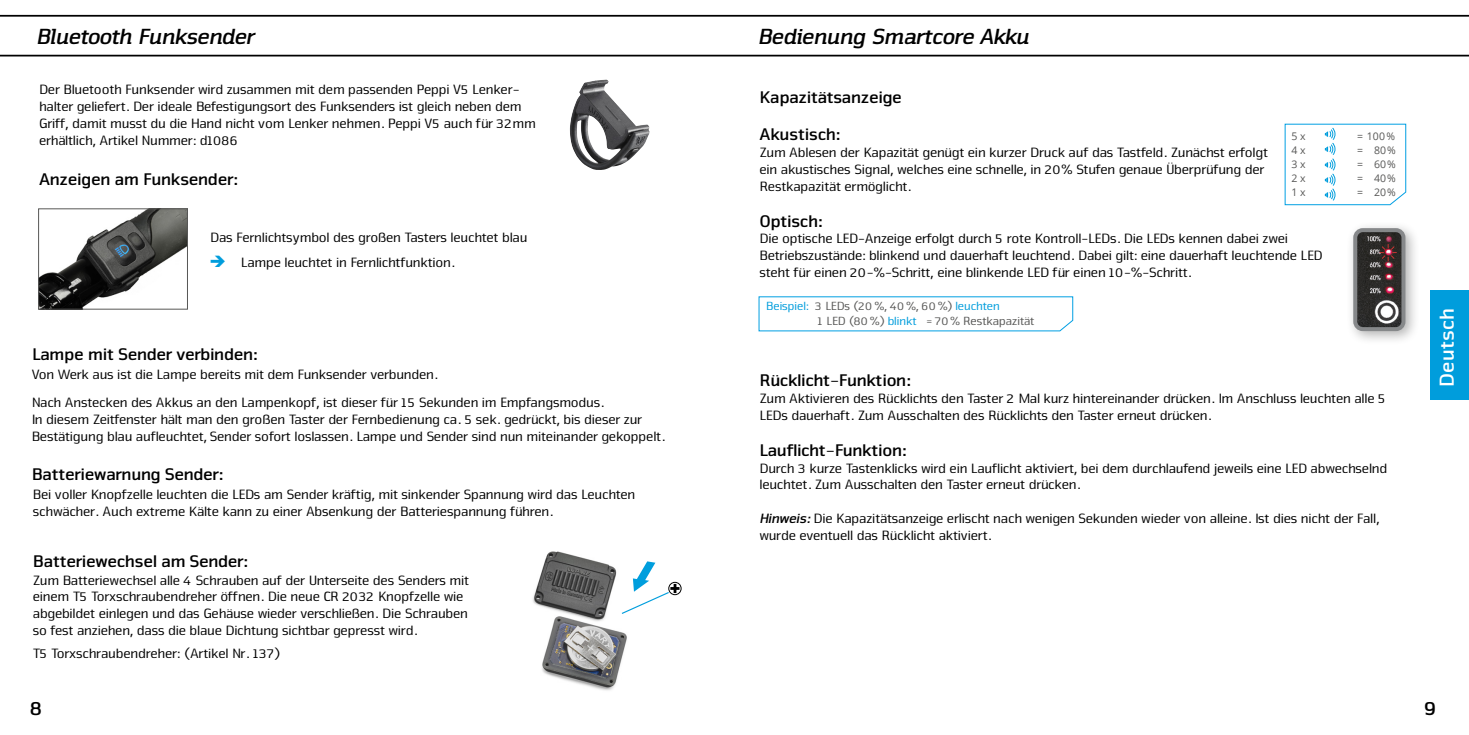
<style>
.page{position:relative;width:1469px;height:735px;background:#fff}
.page>*{position:absolute;margin:0;border:0;box-sizing:border-box;transform-origin:0 0}
.t1{font:italic 22.75px "Nuri Bold Slab";color:#000}
.t2{font:700 21px "Nuri";letter-spacing:.02em;color:#fff}
.t3{font:700 21px "Nuri";color:#000}
.t4{font:700 17.5px/37.8px "Nuri";color:#000}
.t5{font:14px/16.8px "Nuri";color:#000}
.t6{font:12.25px/14.7px "Nuri";color:#575756}
.t7{font:10.5px "Open Sans";color:#575756}
.s1{color:#009ddc}
.s2{font-weight:700;font-style:italic}
</style>
<div class="page">
<svg style="left:0;top:15px;width:1468px;height:41px"></svg>
<div style="left:1430px;top:290px;width:38px;height:110px;background:#009ddc"></div>
<img style="left:40px;top:210px;width:146px;height:97px">
<div style="left:38px;top:208px;width:150px;height:101px;border:1px solid #575756"></div>
<img style="left:533px;top:551px;width:149px;height:140px">
<div style="left:668px;top:581px;width:13px;height:13px;border:1px solid #000;border-radius:50%"></div>
<svg style="left:620px;top:561px;width:59px;height:53px"></svg>
<div style="left:1345px;top:221px;width:74px;height:124px;background:#000;opacity:.3"></div>
<img style="left:1358px;top:233px;width:42px;height:93px">
<div style="left:1353px;top:228px;width:52px;height:103px;border:4px solid #86888a;border-radius:8px"></div>
<svg style="left:1284px;top:124px;width:122px;height:81px"></svg>
<svg style="left:1379px;top:244px;width:17px;height:16px"></svg>
<svg style="left:758px;top:296px;width:315px;height:35px"></svg>
<img style="left:570px;top:79px;width:79px;height:91px">
<h1 class="t1" style="left:35px;top:22px;width:219px">Bluetooth Funksender</h1>
<h1 class="t1" style="left:756px;top:23px;width:272px">Bedienung Smartcore Akku</h1>
<p class="t5" style="left:38px;top:81px;width:498px">Der Bluetooth Funksender wird zusammen mit dem passenden Peppi V5 Lenker&shy;halter geliefert. Der ideale Befestigungsort des Funksenders ist gleich neben dem Griff, damit musst du die Hand nicht vom Lenker nehmen. Peppi V5 auch für 32mm erhältlich, Artikel Nummer: d1086</p>
<p class="t4" style="left:758px;top:77px;width:144px">Kapazitätsanzeige<br>Akustisch:</p>
<p class="t5" style="left:758px;top:143px;width:510px">Zum Ablesen der Kapazität genügt ein kurzer Druck auf das Tastfeld. Zunächst erfolgt ein akustisches Signal, welches eine schnelle, in 20% Stufen genaue Überprüfung der<br>Restkapazität ermöglicht.</p>
<p class="t4" style="left:758px;top:201px;width:64px">Optisch:</p>
<p class="t5" style="left:758px;top:230px;width:564px">Die optische LED-Anzeige erfolgt durch 5 rote Kontroll-LEDs. Die LEDs kennen dabei zwei<br>Betriebszustände: blinkend und dauerhaft leuchtend. Dabei gilt: eine dauerhaft leuchtende LED steht für einen 20-%-Schritt, eine blinkende LED für einen 10-%-Schritt.</p>
<p class="t7" style="left:1291px;top:129px;width:16px">5 x</p>
<p class="t7" style="left:1357px;top:129px;width:39px">= 100 %</p>
<p class="t7" style="left:1291px;top:143px;width:16px">4 x</p>
<p class="t7" style="left:1357px;top:143px;width:40px">= 80%</p>
<p class="t7" style="left:1291px;top:157px;width:16px">3 x</p>
<p class="t7" style="left:1357px;top:157px;width:40px">= 60%</p>
<p class="t7" style="left:1291px;top:171px;width:16px">2 x</p>
<p class="t7" style="left:1357px;top:171px;width:40px">= 40%</p>
<p class="t7" style="left:1291px;top:185px;width:16px">1 x</p>
<p class="t7" style="left:1357px;top:185px;width:40px">= 20%</p>
<p class="t4" style="left:38px;top:159px;width:200px">Anzeigen am Funksender:</p>
<p class="t5" style="left:209px;top:228px;width:319px">Das Fernlichtsymbol des großen Tasters leuchtet blau</p>
<p class="t5" style="left:209px;top:253px;width:246px"><span class="s1">➔</span> Lampe leuchtet in Fernlichtfunktion.</p>
<p class="t4" style="left:32px;top:335px;width:226px">Lampe mit Sender verbinden:</p>
<p class="t5" style="left:31px;top:360px;width:574px;line-height:28px">Von Werk aus ist die Lampe bereits mit dem Funksender verbunden.<br>Nach Anstecken des Akkus an den Lampenkopf, ist dieser für 15 Sekunden im Empfangsmodus.</p>
<p class="t5" style="left:31px;top:410px;width:635px">In diesem Zeitfenster hält man den großen Taster der Fernbedienung ca. 5 sek. gedrückt, bis dieser zur<br>Bestätigung blau aufleuchtet, Sender sofort loslassen. Lampe und Sender sind nun miteinander gekoppelt.</p>
<p class="t4" style="left:31px;top:454px;width:193px">Batteriewarnung Sender:</p>
<p class="t5" style="left:32px;top:485px;width:604px">Bei voller Knopfzelle leuchten die LEDs am Sender kräftig, mit sinkender Spannung wird das Leuchten schwächer. Auch extreme Kälte kann zu einer Absenkung der Batteriespannung führen.</p>
<p class="t4" style="left:32px;top:541px;width:216px">Batteriewechsel am Sender:</p>
<p class="t5" style="left:32px;top:570px;width:437px">Zum Batteriewechsel alle 4 Schrauben auf der Unterseite des Senders mit einem T5 Torxschraubendreher öffnen. Die neue CR 2032 Knopfzelle wie abgebildet einlegen und das Gehäuse wieder verschließen. Die Schrauben so fest anziehen, dass die blaue Dichtung sichtbar gepresst wird.</p>
<p class="t5" style="left:32px;top:643px;width:248px">T5 Torxschraubendreher: (Artikel Nr. 137)</p>
<p class="t6" style="left:817px;top:298px;width:218px;text-indent:-52px"><span class="s1">Beispiel:</span> 3 LEDs (20%, 40%, 60%) <span class="s1">leuchten<br></span>1 LED (80%) <span class="s1">blinkt</span> = 70% Restkapazität</p>
<p class="t4" style="left:758px;top:361px;width:152px">Rücklicht-Funktion:</p>
<p class="t5" style="left:758px;top:389px;width:627px">Zum Aktivieren des Rücklichts den Taster 2 Mal kurz hintereinander drücken. Im Anschluss leuchten alle 5<br>LEDs dauerhaft. Zum Ausschalten des Rücklichts den Taster erneut drücken.</p>
<p class="t4" style="left:758px;top:430px;width:148px">Lauflicht-Funktion:</p>
<p class="t5" style="left:758px;top:458px;width:629px">Durch 3 kurze Tastenklicks wird ein Lauflicht aktiviert, bei dem durchlaufend jeweils eine LED abwechselnd leuchtet. Zum Ausschalten den Taster erneut drücken.</p>
<p class="t5" style="left:758px;top:509px;width:621px"><span class="s2">Hinweis:</span> Die Kapazitätsanzeige erlischt nach wenigen Sekunden wieder von alleine. Ist dies nicht der Fall, wurde eventuell das Rücklicht aktiviert.</p>
<h2 class="t2" style="left:1433px;top:388px;width:81px;rotate:-90deg">Deutsch</h2>
<h2 class="t3" style="left:29px;top:694px;width:14px">8</h2>
<h2 class="t3" style="left:1423px;top:694px;width:14px">9</h2>
</div>
